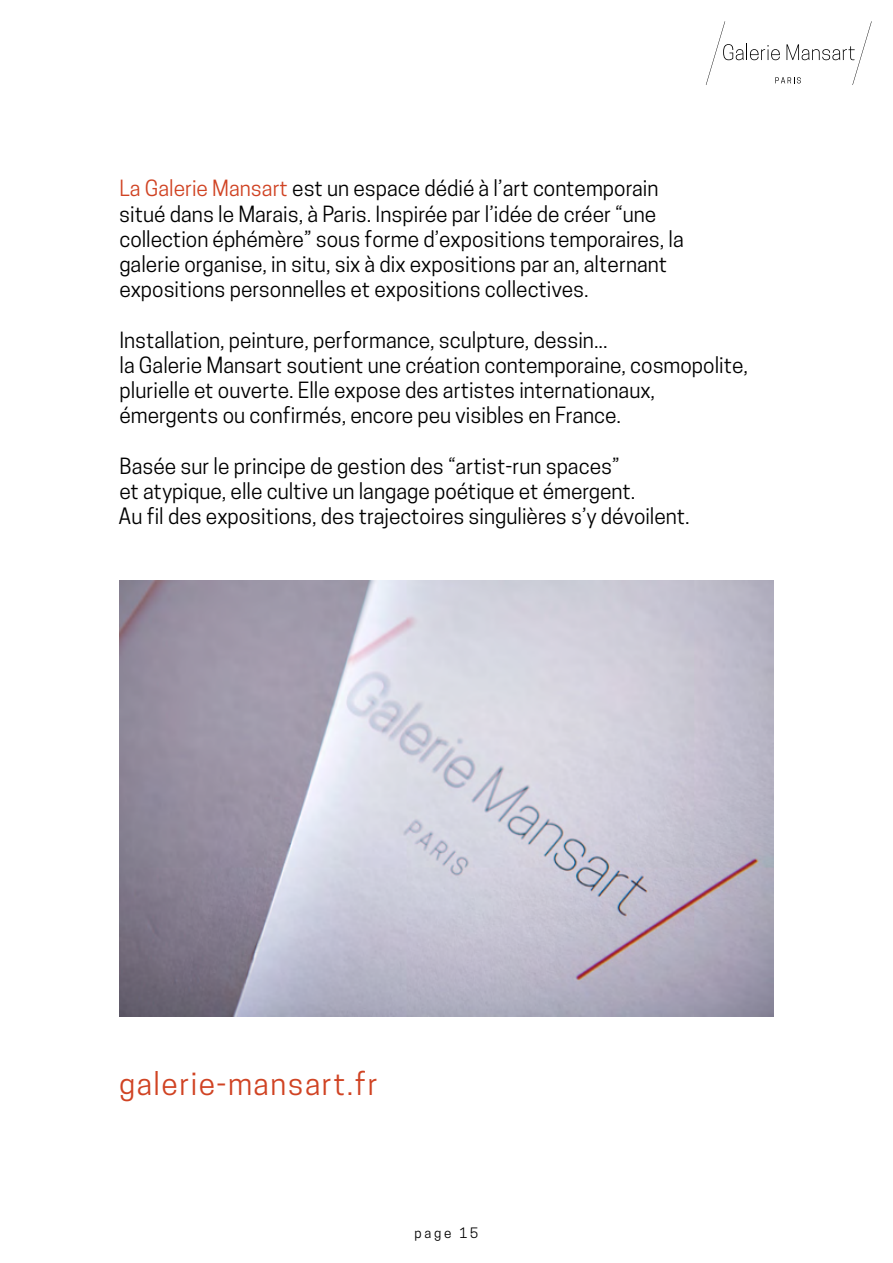
<style>
.page{position:relative;width:893px;height:1263px;background:#fff}
.page>*{position:absolute;margin:0;border:0;box-sizing:border-box;transform-origin:0 0}
.t1{font:30px "Cooper Hewitt";letter-spacing:.05em;color:#d04323}
.t2{font:21px/25.2px "Cooper Hewitt";color:#000}
.t3{font:13.5px "Cooper Hewitt";letter-spacing:.2em;color:#000}
.s1{color:#d04323}
</style>
<div class="page">
<img style="left:119px;top:580px;width:655px;height:437px">
<svg style="left:706px;top:21px;width:166px;height:64px"></svg>
<p class="t2" style="left:119px;top:176px;width:566px"><span class="s1">La Galerie Mansart</span> est un espace dédié à l’art contemporain situé dans le Marais, à Paris. Inspirée par l’idée de créer “une collection éphémère” sous forme d’expositions temporaires, la galerie organise, in situ, six à dix expositions par an, alternant expositions personnelles et expositions collectives.</p>
<p class="t2" style="left:119px;top:327px;width:630px">Installation, peinture, performance, sculpture, dessin...<br>la Galerie Mansart soutient une création contemporaine, cosmopolite, plurielle et ouverte. Elle expose des artistes internationaux, émergents ou confirmés, encore peu visibles en France.</p>
<p class="t2" style="left:119px;top:453px;width:573px">Basée sur le principe de gestion des “artist-run spaces”<br>et atypique, elle cultive un langage poétique et émergent.<br>Au fil des expositions, des trajectoires singulières s’y dévoilent.</p>
<h1 class="t1" style="left:119px;top:1066px;width:260px">galerie-mansart.fr</h1>
<p class="t3" style="left:415px;top:1225px;width:65px">page 15</p>
</div>
